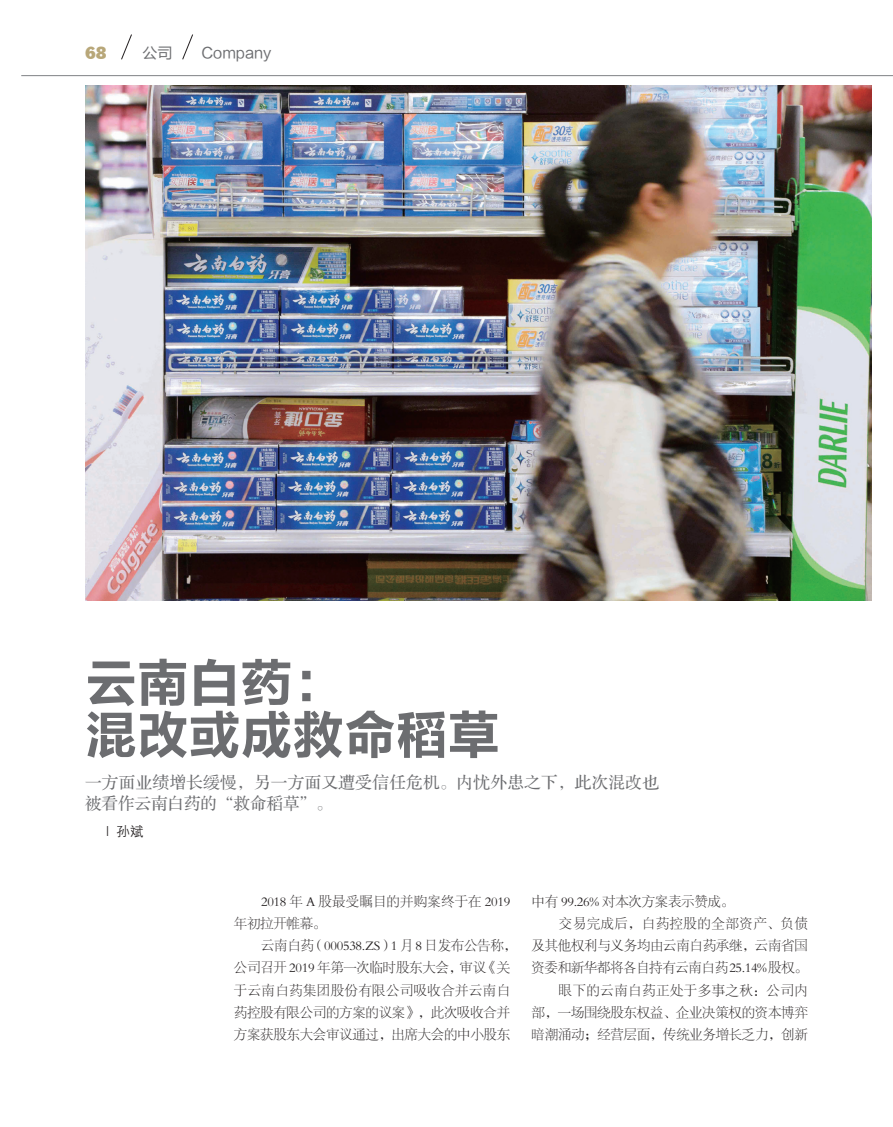
<style>
.page{position:relative;width:893px;height:1127px;background:#fff}
.page>*{position:absolute;margin:0;border:0;box-sizing:border-box;transform-origin:0 0}
.t1{font:51.75px "FZLTCHJW GB1 0";color:#6c6d70}
.t2{font:800 16.95px "Stymie BT";color:#b8a779}
.t3{font:16.5px/21px "FZS3 JW GB1 0";letter-spacing:.025em;color:#6c6d70}
.t4{font:15px "FZLTHJW GB1 0";color:#6c6d70}
.正文{font:13.5px/22.4px "FZSYJW GB1 0";letter-spacing:-.025em;color:#231f20}
.t5{font:13.5px "FZZDXJW GB1 0";color:#231f20}
</style>
<div class="page">
<hr style="left:21px;top:75px;width:872px;height:1px;background:#808285">
<svg style="left:121px;top:34px;width:11px;height:26px"></svg>
<img style="left:85px;top:85px;width:787px;height:515px">
<svg style="left:182px;top:34px;width:11px;height:26px"></svg>
<p class="t2" style="left:85px;top:43px;width:23px">68</p>
<p class="t4" style="left:142px;top:45px;width:31px">公司</p>
<p class="t4" style="left:201px;top:45px;width:72px">Company</p>
<p class="t1" style="left:85px;top:654px;width:261px">云南白药：</p>
<p class="t1" style="left:85px;top:706px;width:416px">混改或成救命稻草</p>
<p class="t3" style="left:85px;top:773px;width:575px">一方面业绩增长缓慢，另一方面又遭受信任危机。内忧外患之下，此次混改也被看作云南白药的“救命稻草”。</p>
<p class="t5" style="left:106px;top:824px;width:39px">| 孙斌</p>
<p class="正文" style="left:234px;top:890px;width:278px;text-indent:27px">2018 年 A 股最受瞩目的并购案终于在 2019年初拉开帷幕。</p>
<p class="正文" style="left:234px;top:935px;width:285px;text-indent:27px">云南白药（000538.ZS）1 月 8 日发布公告称，公司召开 2019 年第一次临时股东大会，审议《关于云南白药集团股份有限公司吸收合并云南白药控股有限公司的方案的议案》，此次吸收合并方案获股东大会审议通过，出席大会的中小股东</p>
<p class="正文" style="left:531px;top:890px;width:204px">中有 99.26% 对本次方案表示赞成。</p>
<p class="正文" style="left:531px;top:912px;width:278px;text-align:justify;text-indent:27px">交易完成后，白药控股的全部资产、负债及其他权利与义务均由云南白药承继，云南省国资委和新华都将各自持有云南白药25.14%股权。</p>
<p class="正文" style="left:531px;top:979px;width:278px;text-align:justify;text-indent:27px">眼下的云南白药正处于多事之秋：公司内部，一场围绕股东权益、企业决策权的资本博弈暗潮涌动；经营层面，传统业务增长乏力，创新</p>
</div>
